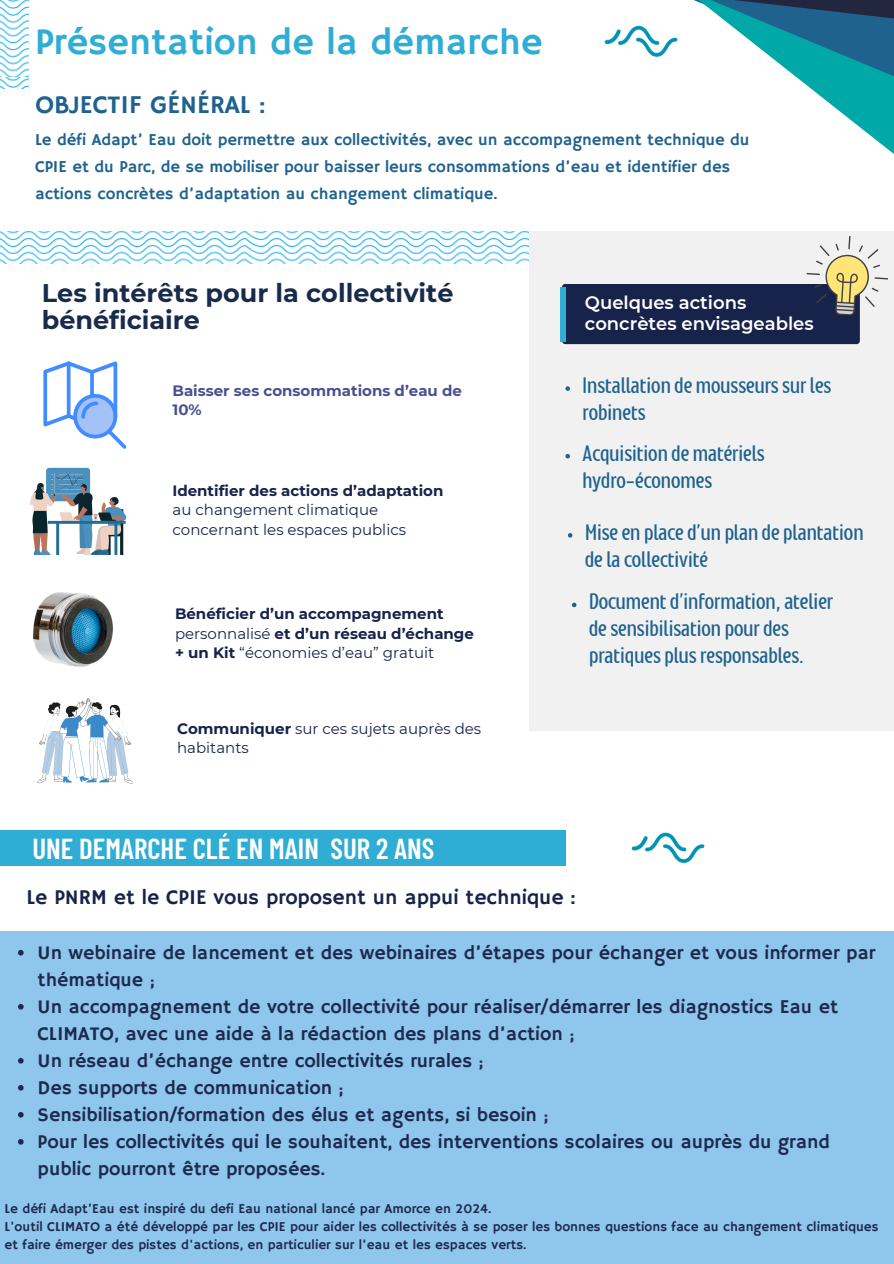
<style>
.page{position:relative;width:894px;height:1264px;background:#fff}
.page>*{position:absolute;margin:0;border:0;box-sizing:border-box;transform-origin:0 0}
.t1{font:37.5px "Hammersmith One";color:#30add4}
.t2{font:600 28.8px "Barlow Condensed";color:#fff}
.t3{font:25.65px "Hammersmith One";color:#1f628e}
.t4{font:700 25.5px/27px "Montserrat";color:#182b4b}
.t5{font:21px "Hammersmith One";color:#18234b}
.t6{font:19.5px/27px "Hammersmith One";color:#18234b}
.t7{font:18px/27px "Montagna LTD";color:#1f628e}
.t8{font:600 18px/21.3px "Montserrat";color:#fff}
.t9{font:16.65px/27px "Hammersmith One";color:#1f628e}
.t10{font:15px/19.2px "Montserrat";color:#18234b}
.t11{font:700 15px/19.2px "Montserrat";color:#18234b}
.t12{font:700 15px/19.2px "Montserrat";color:#48518f}
.t13{font:13.5px/18px "Hammersmith One";color:#18234b}
.s1{font-weight:700}
.s2{font-weight:400}
</style>
<div class="page">
<img style="left:0;top:0;width:29px;height:78px">
<img style="left:0;top:78px;width:529px;height:185px">
<div style="left:529px;top:0;width:364px;height:730px;background:#f1f1f1"></div>
<div style="left:562px;top:284px;width:297px;height:60px;background:#18234b;border-radius:3px"></div>
<div style="left:559px;top:287px;width:6px;height:54px;background:#30add4"></div>
<svg style="left:43px;top:361px;width:83px;height:88px"></svg>
<svg style="left:30px;top:468px;width:97px;height:86px"></svg>
<svg style="left:37px;top:698px;width:96px;height:85px"></svg>
<div style="left:30px;top:0;width:863px;height:231px;background:#fff"></div>
<svg style="left:685px;top:37px;width:208px;height:308px"></svg>
<svg style="left:694px;top:0;width:199px;height:37px;background:#33738e"></svg>
<div style="left:0;top:931px;width:892px;height:332px;background:#8cc5eb"></div>
<svg style="left:18px;top:949px;width:6px;height:6px"></svg>
<svg style="left:18px;top:1004px;width:6px;height:5px"></svg>
<svg style="left:18px;top:1058px;width:6px;height:5px"></svg>
<svg style="left:18px;top:1085px;width:6px;height:5px"></svg>
<svg style="left:18px;top:1112px;width:6px;height:5px"></svg>
<svg style="left:18px;top:1139px;width:6px;height:5px"></svg>
<div style="left:0;top:830px;width:565px;height:35px;background:#30add4"></div>
<img style="left:33px;top:592px;width:80px;height:75px">
<div style="left:0;top:89px;width:33px;height:142px;background:#fff"></div>
<svg style="left:565px;top:386px;width:5px;height:5px"></svg>
<svg style="left:568px;top:533px;width:4px;height:4px"></svg>
<svg style="left:572px;top:602px;width:4px;height:5px"></svg>
<svg style="left:565px;top:454px;width:5px;height:4px"></svg>
<img style="left:604px;top:17px;width:102px;height:49px">
<img style="left:631px;top:832px;width:74px;height:32px">
<p class="t1" style="left:35px;top:20px;width:509px">Présentation de la démarche</p>
<h1 class="t3" style="left:35px;top:90px;width:232px">OBJECTIF GÉNÉRAL :</h1>
<h1 class="t9" style="left:35px;top:127px;width:715px">Le défi Adapt’ Eau doit permettre aux collectivités, avec un accompagnement technique du<br>CPIE et du Parc, de se mobiliser pour baisser leurs consommations d’eau et identifier des actions concrètes d’adaptation au changement climatique.</h1>
<p class="t4" style="left:42px;top:280px;width:413px">Les intérêts pour la collectivité bénéficiaire</p>
<h5 class="t12" style="left:172px;top:381px;width:291px">Baisser ses consommations d’eau de<br>10%</h5>
<p class="t10" style="left:172px;top:481px;width:272px"><span class="s1">Identifier des actions d’adaptation </span>au changement climatique concernant les espaces publics</p>
<h3 class="t11" style="left:175px;top:604px;width:300px">Bénéficier d’un accompagnement <span class="s2">personnalisé</span> et d’un réseau d’échange + un Kit <span class="s2">“économies d’eau” gratuit</span></h3>
<p class="t10" style="left:177px;top:719px;width:306px"><span class="s1">Communiquer</span> sur ces sujets auprès des habitants</p>
<p class="t8" style="left:584px;top:292px;width:230px">Quelques actions concrètes envisageables</p>
<p class="t7" style="left:582px;top:373px;width:250px">Installation de mousseurs sur les robinets</p>
<h6 class="t7" style="left:582px;top:441px;width:183px">Acquisition de matériels hydro-économes</h6>
<p class="t7" style="left:585px;top:520px;width:280px">Mise en place d’un plan de plantation de la collectivité</p>
<p class="t7" style="left:589px;top:590px;width:245px">Document d’information, atelier de sensibilisation pour des pratiques plus responsables.</p>
<p class="t2" style="left:32px;top:830px;width:403px">UNE DEMARCHE CLÉ EN MAIN SUR 2 ANS</p>
<p class="t5" style="left:26px;top:885px;width:551px">Le PNRM et le CPIE vous proposent un appui technique :</p>
<p class="t6" style="left:38px;top:940px;width:838px">Un webinaire de lancement et des webinaires d’étapes pour échanger et vous informer par thématique ;<br>Un accompagnement de votre collectivité pour réaliser/démarrer les diagnostics Eau et CLIMATO, avec une aide à la rédaction des plans d’action ;<br>Un réseau d’échange entre collectivités rurales ;<br>Des supports de communication ;<br>Sensibilisation/formation des élus et agents, si besoin ;<br>Pour les collectivités qui le souhaitent, des interventions scolaires ou auprès du grand public pourront être proposées.</p>
<p class="t13" style="left:4px;top:1200px;width:875px">Le défi Adapt’Eau est inspiré du defi Eau national lancé par Amorce en 2024.<br>L'outil CLIMATO a été développé par les CPIE pour aider les collectivités à se poser les bonnes questions face au changement climatiques et faire émerger des pistes d'actions, en particulier sur l’eau et les espaces verts.</p>
</div>
